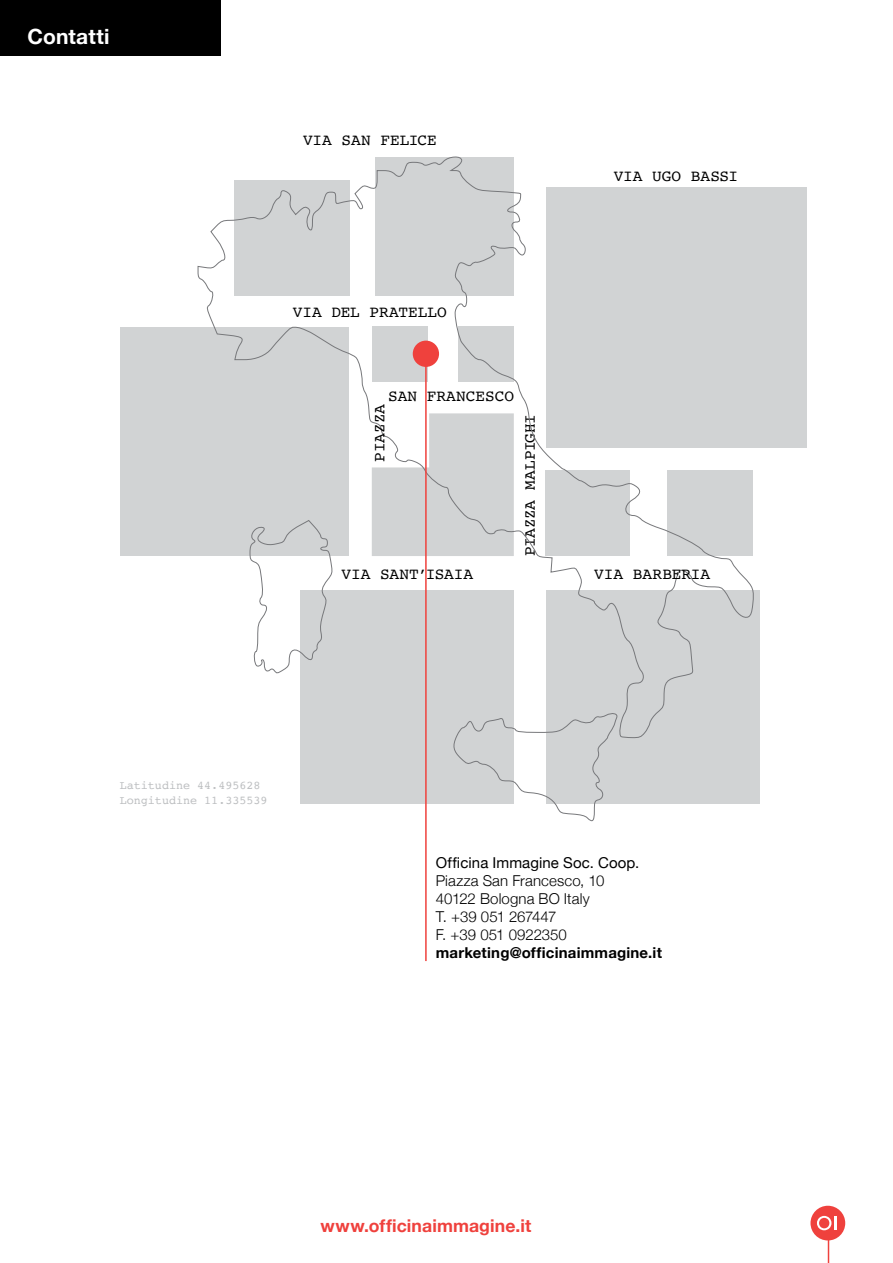
<style>
.page{position:relative;width:893px;height:1263px;background:#fff}
.page>*{position:absolute;margin:0;border:0;box-sizing:border-box;transform-origin:0 0}
.t1{font:700 21px "Helvetica Neue";letter-spacing:.005em;color:#fff}
.t2{font:700 17.55px "Helvetica Neue";letter-spacing:.005em;color:#ef413d}
.t3{font:16.2px "Courier";letter-spacing:-.01em;color:#000}
.t4{font:300 15px/18px "Helvetica Neue";letter-spacing:.005em;color:#000}
.t5{font:700 15px "Helvetica Neue";letter-spacing:.015em;color:#000}
.t6{font:15px "Helvetica Neue";letter-spacing:.005em;color:#000}
.t7{font:11.7px/14.1px "Courier";color:#bcbec0}
</style>
<div class="page">
<hr style="left:828px;top:1224px;width:1px;height:39px;background:#ef413d">
<div style="left:0;top:0;width:221px;height:55px;background:#000"></div>
<div style="left:810px;top:1206px;width:35px;height:34px;background:#ef413d;border-radius:50%"></div>
<svg style="left:817px;top:1216px;width:19px;height:14px"></svg>
<div style="left:120px;top:327px;width:228px;height:229px;background:#d1d3d4"></div>
<div style="left:546px;top:590px;width:213px;height:213px;background:#d1d3d4"></div>
<div style="left:546px;top:187px;width:260px;height:261px;background:#d1d3d4"></div>
<svg style="left:198px;top:156px;width:556px;height:666px"></svg>
<hr style="left:425px;top:354px;width:2px;height:607px;background:#ef413d">
<p class="t1" style="left:28px;top:20px;width:83px">Contatti</p>
<p class="t3" style="left:303px;top:128px;width:135px">via San Felice</p>
<p class="t3" style="left:293px;top:299px;width:155px">via del pratello</p>
<p class="t3" style="left:388px;top:383px;width:126px">SAN FRANCESCO</p>
<p class="t3" style="left:367px;top:462px;width:60px;rotate:-90deg">PIAZZA</p>
<p class="t3" style="left:517px;top:556px;width:143px;rotate:-90deg">PIAZZA MALPIGHI</p>
<p class="t3" style="left:614px;top:163px;width:126px">via UGO BASSI</p>
<p class="t3" style="left:342px;top:561px;width:133px">via SANT ’ISAIA</p>
<p class="t3" style="left:594px;top:561px;width:107px">via barberia</p>
<p class="t7" style="left:120px;top:778px;width:149px">Latitudine 44.495628<br>Longitudine 11.335539</p>
<p class="t6" style="left:436px;top:852px;width:205px">Officina Immagine Soc. Coop.</p>
<p class="t4" style="left:436px;top:870px;width:170px">Piazza San Francesco, 10<br>40122 Bologna BO Italy<br>T. +39 051 267447<br>F. +39 051 0922350</p>
<p class="t5" style="left:436px;top:941px;width:228px">marketing@officinaimmagine.it</p>
<p class="t2" style="left:321px;top:1212px;width:212px">www.officinaimmagine.it</p>
</div>
